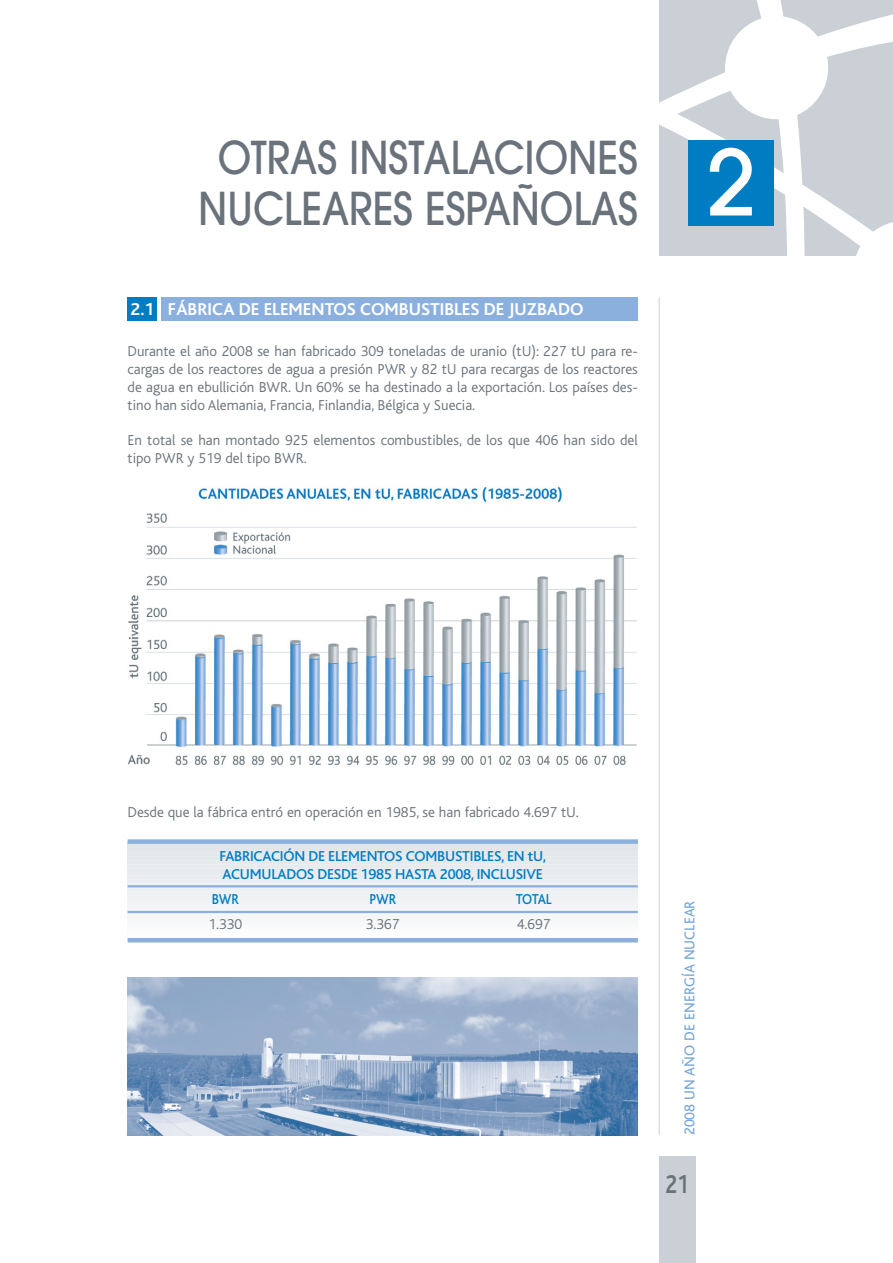
<style>
.page{position:relative;width:893px;height:1263px;background:#fff}
.page>*{position:absolute;margin:0;border:0;box-sizing:border-box;transform-origin:0 0}
.t1{font:500 90px "Avant Garde";color:#fff}
.t2{font:500 45px/51px "Avant Garde";color:#6a737b;text-align:center;scale:.88 1}
.t3{font:700 27px "Bliss";color:#6a737b;scale:.8 1}
.t4{font:700 18px "Bliss";color:#fff}
.t5{font:300 15px/18px "Bliss";color:#6a737b;text-align:justify}
.t6{font:500 15px/18px "Bliss";letter-spacing:-.015em;color:#007cc2}
.t7{font:15px "Bliss";color:#75a4d7}
.t8{font:500 15px "Bliss";letter-spacing:-.015em;color:#007cc2;scale:.9 1}
</style>
<div class="page">
<div style="left:128px;top:843px;width:510px;height:8px;background:#e2e6e9"></div>
<div style="left:128px;top:850px;width:510px;height:9px;background:#e3e8eb"></div>
<div style="left:128px;top:858px;width:510px;height:9px;background:#e6eaec"></div>
<div style="left:128px;top:866px;width:510px;height:8px;background:#e8ebee"></div>
<div style="left:128px;top:873px;width:510px;height:9px;background:#e9edef"></div>
<div style="left:128px;top:881px;width:510px;height:9px;background:#edeff1"></div>
<svg style="left:128px;top:887px;width:510px;height:1px"></svg>
<div style="left:128px;top:889px;width:510px;height:9px;background:#eef1f2"></div>
<div style="left:128px;top:896px;width:510px;height:9px;background:#f0f2f4"></div>
<div style="left:128px;top:904px;width:510px;height:9px;background:#f3f5f6"></div>
<div style="left:128px;top:908px;width:510px;height:9px;background:#f4f6f7"></div>
<div style="left:128px;top:916px;width:510px;height:8px;background:#f6f7f8"></div>
<div style="left:128px;top:923px;width:510px;height:9px;background:#f8fafb"></div>
<div style="left:128px;top:927px;width:510px;height:9px;background:#fcfcfc"></div>
<hr style="left:659px;top:298px;width:1px;height:837px;background:#cad0d5">
<div style="left:659px;top:1157px;width:36px;height:106px;background:#cad0d5"></div>
<img style="left:128px;top:978px;width:510px;height:157px">
<div style="left:128px;top:298px;width:29px;height:23px;background:#007cc2"></div>
<div style="left:162px;top:298px;width:476px;height:23px;background:#8bb0dd"></div>
<img style="left:128px;top:487px;width:509px;height:278px">
<div style="left:128px;top:839px;width:510px;height:5px;background:#8bb0dd"></div>
<hr style="left:128px;top:885px;width:510px;height:2px;background:#8bb0dd">
<hr style="left:128px;top:911px;width:510px;height:2px;background:#8bb0dd">
<div style="left:128px;top:938px;width:510px;height:5px;background:#8bb0dd"></div>
<svg style="left:659px;top:0;width:234px;height:255px"></svg>
<div style="left:689px;top:141px;width:85px;height:85px;background:#007cc2"></div>
<h2 class="t2" style="left:198px;top:136px;width:501px">OTRAS INSTALACIONES<br>NUCLEARES ESPAÑOLAS</h2>
<p class="t4" style="left:131px;top:302px;width:454px">2.1 FÁBRICA DE ELEMENTOS COMBUSTIBLES DE JUZBADO</p>
<p class="t5" style="left:128px;top:343px;width:512px">Durante el año 2008 se han fabricado 309 toneladas de uranio (tU): 227 tU para re&shy;cargas de los reactores de agua a presión PWR y 82 tU para recargas de los reactores de agua en ebullición BWR. Un 60% se ha destinado a la exportación. Los países des&shy;tino han sido Alemania, Francia, Finlandia, Bélgica y Suecia.</p>
<p class="t5" style="left:128px;top:432px;width:512px">En total se han montado 925 elementos combustibles, de los que 406 han sido del tipo PWR y 519 del tipo BWR.</p>
<h1 class="t1" style="left:706px;top:149px;width:51px">2</h1>
<p class="t5" style="left:128px;top:805px;width:453px">Desde que la fábrica entró en operación en 1985, se han fabricado 4.697 tU.</p>
<p class="t6" style="left:219px;top:848px;width:328px">FABRICACIÓN DE ELEMENTOS COMBUSTIBLES, EN tU,<br>ACUMULADOS DESDE 1985 HASTA 2008, INCLUSIVE</p>
<p class="t8" style="left:212px;top:894px;width:32px">BWR</p>
<p class="t8" style="left:369px;top:894px;width:31px">PWR</p>
<p class="t8" style="left:516px;top:894px;width:42px">TOTAL</p>
<p class="t5" style="left:208px;top:917px;width:35px">1.330</p>
<p class="t5" style="left:366px;top:917px;width:35px">3.367</p>
<p class="t5" style="left:517px;top:917px;width:35px">4.697</p>
<p class="t7" style="left:684px;top:1135px;width:236px;rotate:-90deg">2008 UN AÑO DE ENERGÍA NUCLEAR</p>
<h3 class="t3" style="left:665px;top:1174px;width:31px">21</h3>
</div>
